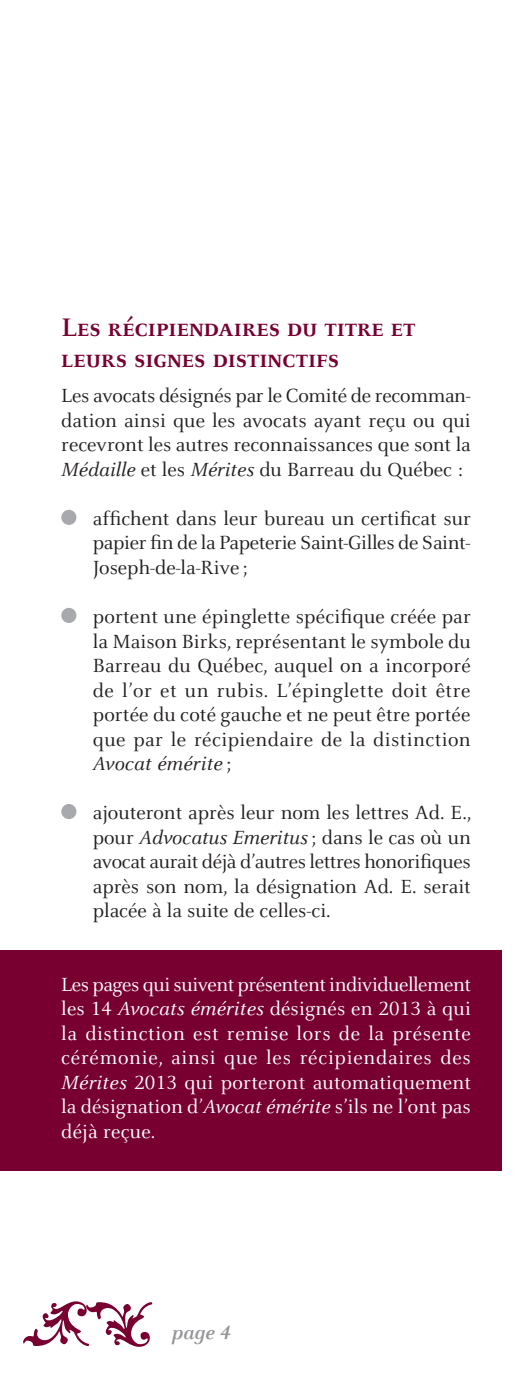
<style>
.page{position:relative;width:532px;height:1385px;background:#fff}
.page>*{position:absolute;margin:0;border:0;box-sizing:border-box;transform-origin:0 0}
.Titre{font:700 28px/31.5px "Barreau Caps";color:#780031}
.t1{font:21px/24.5px "Barreau";color:#231f20;text-align:justify}
.t2{font:21px/24.5px "Barreau";letter-spacing:.01em;color:#fff;text-align:justify}
.t3{font:italic 700 21px "Barreau";color:#939598}
.s1{font-style:italic}
</style>
<div class="page">
<svg style="left:23px;top:1301px;width:129px;height:45px"></svg>
<div style="left:0;top:950px;width:502px;height:220px;background:#780031"></div>
<div style="left:61px;top:510px;width:15px;height:15px;background:#a8a9ad;border-radius:50%"></div>
<div style="left:61px;top:608px;width:15px;height:15px;background:#a8a9ad;border-radius:50%"></div>
<div style="left:61px;top:804px;width:15px;height:15px;background:#a8a9ad;border-radius:50%"></div>
<p class="Titre" style="left:61px;top:311px;width:356px">Les récipiendaires du titre et leurs signes distinctifs</p>
<p class="t1" style="left:61px;top:384px;width:411px">Les avocats désignés par le Comité de recomman&shy;dation ainsi que les avocats ayant reçu ou qui recevront les autres reconnaissances que sont la <span class="s1">Médaille</span> et les <span class="s1">Mérites</span> du Barreau du Québec :</p>
<p class="t1" style="left:93px;top:506px;width:379px">affichent dans leur bureau un certificat sur papier fin de la Papeterie Saint-Gilles de Saint-Joseph-de-la-Rive ;</p>
<p class="t1" style="left:93px;top:604px;width:379px">portent une épinglette spécifique créée par la Maison Birks, représentant le symbole du Barreau du Québec, auquel on a incorporé de l’or et un rubis. L’épinglette doit être portée du coté gauche et ne peut être portée que par le récipiendaire de la distinction <span class="s1">Avocat émérite</span> ;</p>
<p class="t1" style="left:93px;top:800px;width:380px">ajouteront après leur nom les lettres Ad. E., pour <span class="s1">Advocatus Emeritus</span>; dans le cas où un avocat aurait déjà d’autres lettres honorifiques après son nom, la désignation Ad. E. serait placée à la suite de celles-ci.</p>
<p class="t2" style="left:61px;top:972px;width:411px">Les pages qui suivent présentent individuellement les 14 <span class="s1">Avocats émérites</span> désignés en 2013 à qui la distinction est remise lors de la présente cérémonie, ainsi que les récipiendaires des <span class="s1">Mérites</span> 2013 qui porteront automatiquement la désignation d’<span class="s1">Avocat émérite</span> s’ils ne l’ont pas déjà reçue.</p>
<p class="t3" style="left:172px;top:1320px;width:60px">page 4</p>
</div>
